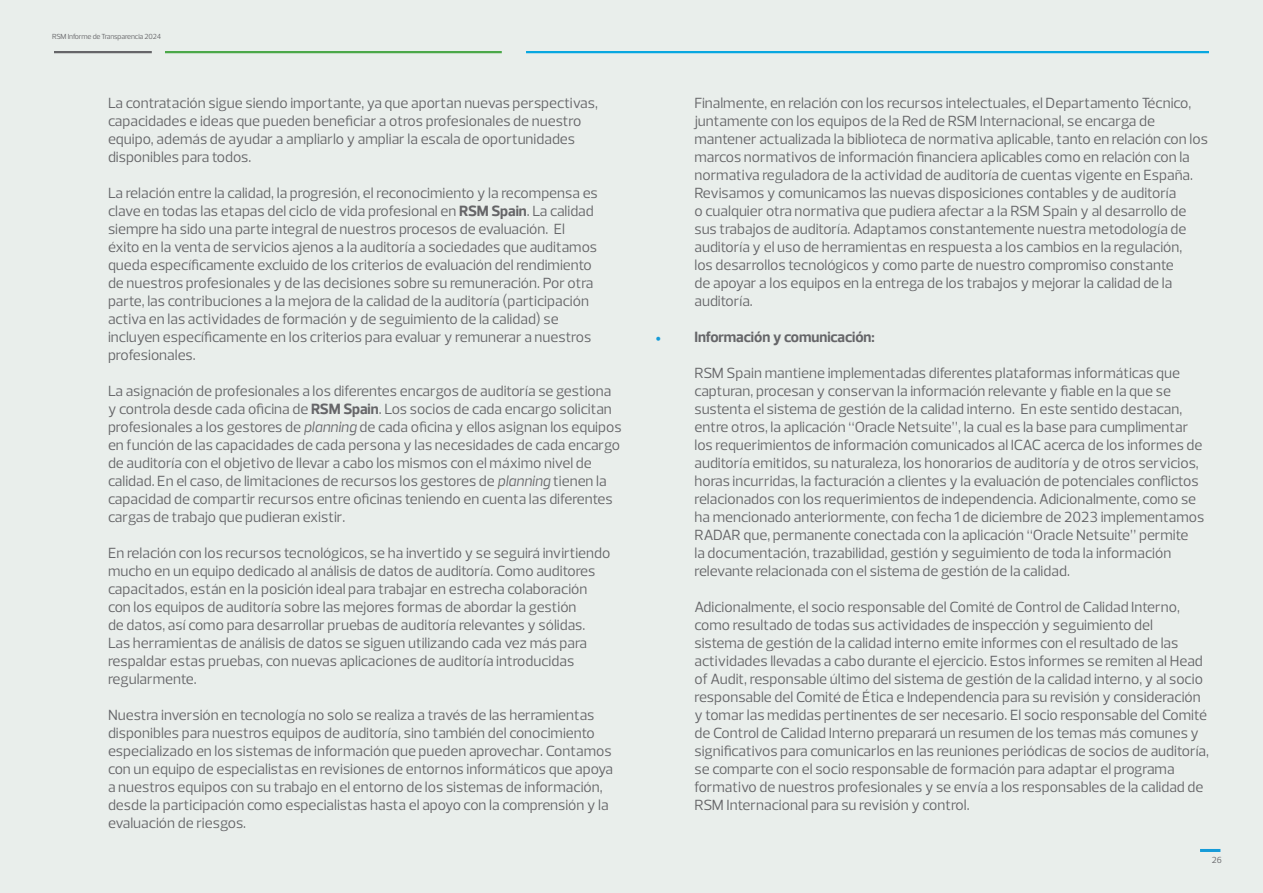
<style>
.page{position:relative;width:1263px;height:893px;background:#fff}
.page>*{position:absolute;margin:0;border:0;box-sizing:border-box;transform-origin:0 0}
.t1{font:15px/18px "Prelo";color:#656568}
.t2{font:700 15px "Prelo";letter-spacing:-.005em;color:#656568}
.t3{font:9px "Prelo";color:#656568}
.t4{font:7.5px "Prelo";letter-spacing:-.02em;color:#656568}
.s1{font-weight:700}
.s2{font-style:italic}
.s3{font-family:"Minion Pro";font-weight:400;color:#159bd8}
</style>
<div class="page">
<div style="left:1px;top:0;width:1262px;height:893px;background:#e9eeeb"></div>
<hr style="left:54px;top:51px;width:98px;height:2px;background:#656568">
<hr style="left:526px;top:51px;width:683px;height:2px;background:#08a7e0">
<hr style="left:165px;top:51px;width:337px;height:2px;background:#4ba849">
<hr style="left:1200px;top:849px;width:20px;height:3px;background:#159bd8">
<p class="t4" style="left:52px;top:32px;width:110px">RSM Informe de Transparencia 2024</p>
<p class="t1" style="left:108px;top:94px;width:491px">La contratación sigue siendo importante, ya que aportan nuevas perspectivas, capacidades e ideas que pueden beneficiar a otros profesionales de nuestro equipo, además de ayudar a ampliarlo y ampliar la escala de oportunidades disponibles para todos.</p>
<p class="t1" style="left:108px;top:184px;width:491px">La relación entre la calidad, la progresión, el reconocimiento y la recompensa es clave en todas las etapas del ciclo de vida profesional en <span class="s1">RSM Spain</span>. La calidad siempre ha sido una parte integral de nuestros procesos de evaluación. El éxito en la venta de servicios ajenos a la auditoría a sociedades que auditamos queda específicamente excluido de los criterios de evaluación del rendimiento de nuestros profesionales y de las decisiones sobre su remuneración. Por otra parte, las contribuciones a la mejora de la calidad de la auditoría (participación activa en las actividades de formación y de seguimiento de la calidad) se incluyen específicamente en los criterios para evaluar y remunerar a nuestros profesionales.</p>
<p class="t1" style="left:108px;top:382px;width:515px">La asignación de profesionales a los diferentes encargos de auditoría se gestiona y controla desde cada oficina de <span class="s1">RSM Spain</span>. Los socios de cada encargo solicitan profesionales a los gestores de <span class="s2">planning</span> de cada oficina y ellos asignan los equipos en función de las capacidades de cada persona y las necesidades de cada encargo de auditoría con el objetivo de llevar a cabo los mismos con el máximo nivel de calidad. En el caso, de limitaciones de recursos los gestores de <span class="s2">planning</span> tienen la capacidad de compartir recursos entre oficinas teniendo en cuenta las diferentes cargas de trabajo que pudieran existir.</p>
<p class="t1" style="left:108px;top:544px;width:504px">En relación con los recursos tecnológicos, se ha invertido y se seguirá invirtiendo mucho en un equipo dedicado al análisis de datos de auditoría. Como auditores capacitados, están en la posición ideal para trabajar en estrecha colaboración con los equipos de auditoría sobre las mejores formas de abordar la gestión<br>de datos, así como para desarrollar pruebas de auditoría relevantes y sólidas.<br>Las herramientas de análisis de datos se siguen utilizando cada vez más para respaldar estas pruebas, con nuevas aplicaciones de auditoría introducidas regularmente.</p>
<p class="t1" style="left:108px;top:706px;width:507px">Nuestra inversión en tecnología no solo se realiza a través de las herramientas disponibles para nuestros equipos de auditoría, sino también del conocimiento especializado en los sistemas de información que pueden aprovechar. Contamos con un equipo de especialistas en revisiones de entornos informáticos que apoya a nuestros equipos con su trabajo en el entorno de los sistemas de información, desde la participación como especialistas hasta el apoyo con la comprensión y la evaluación de riesgos.</p>
<p class="t1" style="left:694px;top:94px;width:515px">Finalmente, en relación con los recursos intelectuales, el Departamento Técnico, juntamente con los equipos de la Red de RSM Internacional, se encarga de mantener actualizada la biblioteca de normativa aplicable, tanto en relación con los marcos normativos de información financiera aplicables como en relación con la normativa reguladora de la actividad de auditoría de cuentas vigente en España.<br>Revisamos y comunicamos las nuevas disposiciones contables y de auditoría<br>o cualquier otra normativa que pudiera afectar a la RSM Spain y al desarrollo de sus trabajos de auditoría. Adaptamos constantemente nuestra metodología de auditoría y el uso de herramientas en respuesta a los cambios en la regulación,<br>los desarrollos tecnológicos y como parte de nuestro compromiso constante<br>de apoyar a los equipos en la entrega de los trabajos y mejorar la calidad de la auditoría.</p>
<p class="t2" style="left:655px;top:329px;width:221px"><span class="s3">•</span> Información y comunicación:</p>
<p class="t1" style="left:694px;top:364px;width:511px">RSM Spain mantiene implementadas diferentes plataformas informáticas que capturan, procesan y conservan la información relevante y fiable en la que se sustenta el sistema de gestión de la calidad interno. En este sentido destacan, entre otros, la aplicación “Oracle Netsuite”, la cual es la base para cumplimentar los requerimientos de información comunicados al ICAC acerca de los informes de auditoría emitidos, su naturaleza, los honorarios de auditoría y de otros servicios, horas incurridas, la facturación a clientes y la evaluación de potenciales conflictos relacionados con los requerimientos de independencia. Adicionalmente, como se ha mencionado anteriormente, con fecha 1 de diciembre de 2023 implementamos RADAR que, permanente conectada con la aplicación “Oracle Netsuite” permite<br>la documentación, trazabilidad, gestión y seguimiento de toda la información relevante relacionada con el sistema de gestión de la calidad.</p>
<p class="t1" style="left:694px;top:598px;width:516px">Adicionalmente, el socio responsable del Comité de Control de Calidad Interno, como resultado de todas sus actividades de inspección y seguimiento del<br>sistema de gestión de la calidad interno emite informes con el resultado de las actividades llevadas a cabo durante el ejercicio. Estos informes se remiten al Head of Audit, responsable último del sistema de gestión de la calidad interno, y al socio responsable del Comité de Ética e Independencia para su revisión y consideración y tomar las medidas pertinentes de ser necesario. El socio responsable del Comité de Control de Calidad Interno preparará un resumen de los temas más comunes y significativos para comunicarlos en las reuniones periódicas de socios de auditoría, se comparte con el socio responsable de formación para adaptar el programa formativo de nuestros profesionales y se envía a los responsables de la calidad de RSM Internacional para su revisión y control.</p>
<p class="t3" style="left:1212px;top:854px;width:12px">26</p>
</div>
